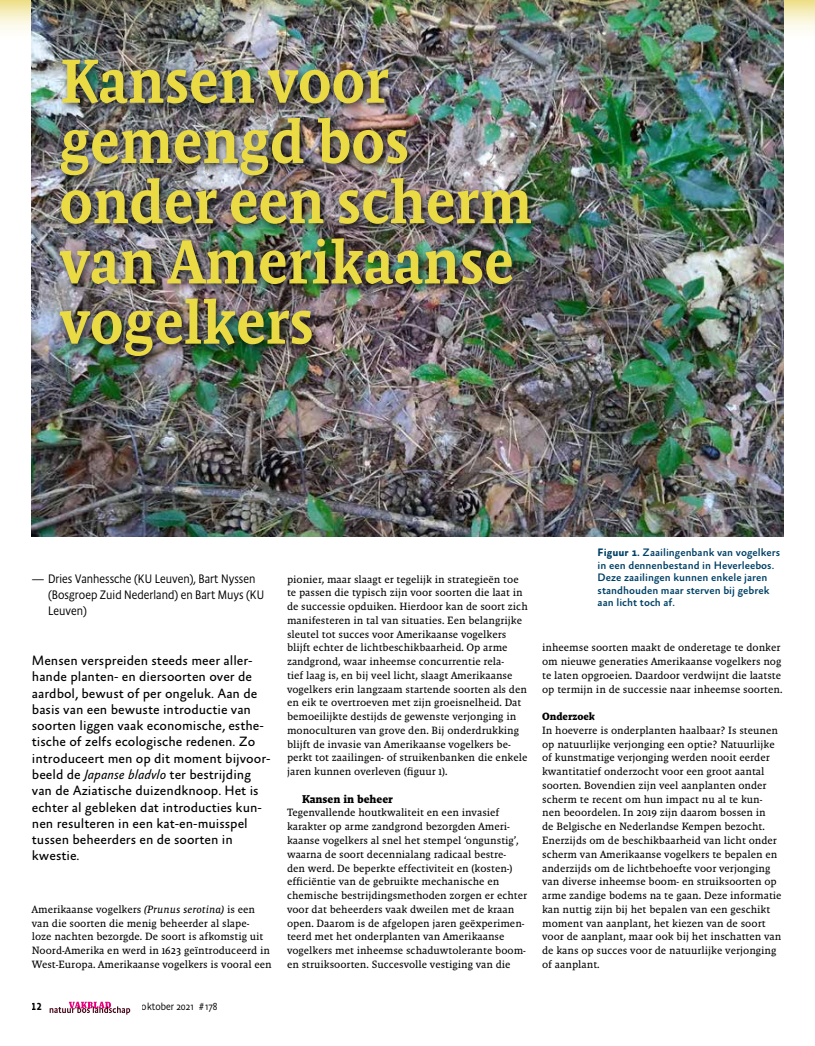
<style>
.page{position:relative;width:815px;height:1046px;background:#fff}
.page>*{position:absolute;margin:0;border:0;box-sizing:border-box;transform-origin:0 0}
.t1{font:500 63.12px/60.2px "Absara TF Head";letter-spacing:-.01em;color:#eada44}
.t2{font:13.75px/16.2px "Absara Sans";color:#000}
.t3{font:300 12.5px/16.2px "Absara Sans TF Head";color:#000}
.t4{font:700 11.5px "Malaga";color:#000}
.t5{font:500 11px/12.5px "Absara Sans";color:#004166}
.t6{font:10.75px/13.8px "Malaga Reg";color:#000}
.t7{font:700 10.75px "Malaga";color:#000}
.t8{font:300 10.38px "Absara Sans Head";color:#000}
.t9{font:500 10.38px "Absara Sans TF Head";color:#000}
.s1{font-style:italic}
.s2{font-weight:700}
</style>
<div class="page">
<svg style="left:50px;top:1001px;width:80px;height:13px"></svg>
<img style="left:32px;top:53px;width:751px;height:483px">
<div style="left:55px;top:55px;width:487px;height:311px;background:#000;opacity:.75"></div>
<img style="left:0;top:0;width:815px;height:53px">
<h1 class="t1" style="left:59px;top:51px;width:475px">Kansen voor gemengd bos onder een scherm van Amerikaanse vogelkers</h1>
<p class="t3" style="left:48px;top:570px;width:218px;text-indent:-16px">— Dries Vanhessche (KU Leuven), Bart Nyssen (Bosgroep Zuid Nederland) en Bart Muys (KU<br>Leuven)</p>
<p class="t2" style="left:32px;top:653px;width:240px">Mensen verspreiden steeds meer aller&shy;hande planten- en diersoorten over de aardbol, bewust of per ongeluk. Aan de basis van een bewuste introductie van soorten liggen vaak economische, esthe&shy;tische of zelfs ecologische redenen. Zo introduceert men op dit moment bijvoor&shy;beeld de <span class="s1">Japanse bladvlo</span> ter bestrijding van de Aziatische duizendknoop. Het is echter al gebleken dat introducties kun&shy;nen resulteren in een kat-en-muisspel tussen beheerders en de soorten in kwestie.</p>
<p class="t6" style="left:32px;top:902px;width:241px">Amerikaanse vogelkers <span class="s1">(Prunus serotina)</span> is een van die soorten die menig beheerder al slape&shy;loze nachten bezorgde. De soort is afkomstig uit Noord-Amerika en werd in 1623 geïntroduceerd in West-Europa. Amerikaanse vogelkers is vooral een</p>
<p class="t9" style="left:32px;top:999px;width:11px">12</p>
<p class="t8" style="left:142px;top:999px;width:77px">oktober 2021 # 178</p>
<p class="t6" style="left:287px;top:572px;width:242px">pionier, maar slaagt er tegelijk in strategieën toe te passen die typisch zijn voor soorten die laat in de successie opduiken. Hierdoor kan de soort zich manifesteren in tal van situaties. Een belangrijke sleutel tot succes voor Amerikaanse vogelkers blijft echter de lichtbeschikbaarheid. Op arme zandgrond, waar inheemse concurrentie rela-<br>tief laag is, en bij veel licht, slaagt Amerikaanse vogelkers erin langzaam startende soorten als den en eik te overtroeven met zijn groeisnelheid. Dat bemoeilijkte destijds de gewenste verjonging in monoculturen van grove den. Bij onderdrukking blijft de invasie van Amerikaanse vogelkers be&shy;perkt tot zaailingen- of struikenbanken die enkele jaren kunnen overleven (figuur 1).</p>
<p class="t4" style="left:302px;top:792px;width:92px">Kansen in beheer</p>
<p class="t6" style="left:287px;top:805px;width:242px">Tegenvallende houtkwaliteit en een invasief karakter op arme zandgrond bezorgden Ameri&shy;kaanse vogelkers al snel het stempel ‘ongunstig’, waarna de soort decennialang radicaal bestre-<br>den werd. De beperkte effectiviteit en (kosten-) efficiëntie van de gebruikte mechanische en chemische bestrijdingsmethoden zorgen er echter voor dat beheerders vaak dweilen met de kraan open. Daarom is de afgelopen jaren geëxperimen&shy;teerd met het onderplanten van Amerikaanse vogelkers met inheemse schaduwtolerante boom&shy;en struiksoorten. Succesvolle vestiging van die</p>
<p class="t5" style="left:598px;top:547px;width:184px"><span class="s2">Figuur 1.</span> Zaailingenbank van vogelkers in een dennenbestand in Heverleebos.<br>Deze zaailingen kunnen enkele jaren standhouden maar sterven bij gebrek aan licht toch af.</p>
<p class="t6" style="left:542px;top:640px;width:242px">inheemse soorten maakt de onderetage te donker om nieuwe generaties Amerikaanse vogelkers nog te laten opgroeien. Daardoor verdwijnt die laatste op termijn in de successie naar inheemse soorten.</p>
<p class="t7" style="left:542px;top:710px;width:54px">Onderzoek</p>
<p class="t6" style="left:542px;top:723px;width:241px">In hoeverre is onderplanten haalbaar? Is steunen op natuurlijke verjonging een optie? Natuurlijke of kunstmatige verjonging werden nooit eerder kwantitatief onderzocht voor een groot aantal soorten. Bovendien zijn veel aanplanten onder scherm te recent om hun impact nu al te kun&shy;nen beoordelen. In 2019 zijn daarom bossen in<br>de Belgische en Nederlandse Kempen bezocht.<br>Enerzijds om de beschikbaarheid van licht onder scherm van Amerikaanse vogelkers te bepalen en anderzijds om de lichtbehoefte voor verjonging van diverse inheemse boom- en struiksoorten op arme zandige bodems na te gaan. Deze informatie kan nuttig zijn bij het bepalen van een geschikt moment van aanplant, het kiezen van de soort voor de aanplant, maar ook bij het inschatten van de kans op succes voor de natuurlijke verjonging of aanplant.</p>
</div>
